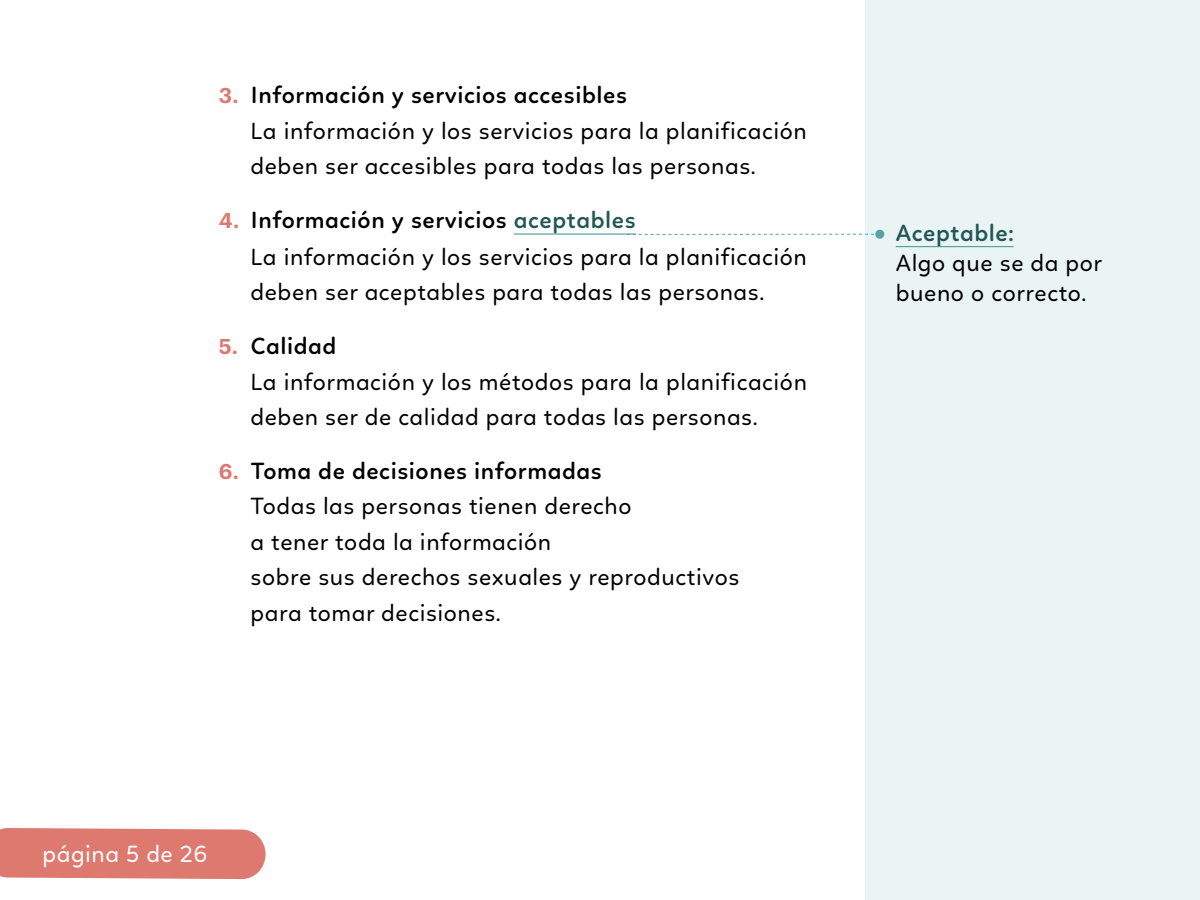
<style>
.page{position:relative;width:1200px;height:900px;background:#fff}
.page>*{position:absolute;margin:0;border:0;box-sizing:border-box;transform-origin:0 0}
.t1{font:24px/35.5px "Linotte";letter-spacing:.025em;color:#000}
.t2{font:24px "Linotte";letter-spacing:.025em;color:#fff}
.t3{font:600 24px "Linotte";letter-spacing:.025em;color:#215754}
.s1{font-family:"Graphik";font-weight:600;font-size:21px;color:#de7870}
.s2{font-weight:600}
.s3{font-weight:600;color:#215754}
</style>
<div class="page">
<div style="left:866px;top:0;width:334px;height:900px;background:#eaf4f4"></div>
<svg style="left:638px;top:234px;width:236px;height:1px"></svg>
<div style="left:875px;top:230px;width:9px;height:9px;background:#54a3a6;border-radius:50%"></div>
<hr style="left:896px;top:246px;width:118px;height:1px;background:#54a3a6">
<div style="left:0;top:828px;width:266px;height:51px;background:#de796f"></div>
<hr style="left:514px;top:233px;width:122px;height:2px;background:#54a3a6">
<p class="t1" style="left:251px;top:77px;width:558px;text-indent:-32px"><span class="s1">3.</span> <span class="s2">Información y servicios accesibles<br></span>La información y los servicios para la planificación deben ser accesibles para todas las personas.</p>
<p class="t1" style="left:251px;top:202px;width:558px;line-height:36.2px;text-indent:-32px"><span class="s1">4.</span> <span class="s2">Información y servicios</span> <span class="s3">aceptables<br></span>La información y los servicios para la planificación deben ser aceptables para todas las personas.</p>
<p class="t1" style="left:251px;top:328px;width:558px;text-indent:-32px"><span class="s1">5.</span> <span class="s2">Calidad<br></span>La información y los métodos para la planificación deben ser de calidad para todas las personas.</p>
<p class="t1" style="left:251px;top:453px;width:490px;text-indent:-32px"><span class="s1">6.</span> <span class="s2">Toma de decisiones informadas<br></span>Todas las personas tienen derecho<br>a tener toda la información<br>sobre sus derechos sexuales y reproductivos para tomar decisiones.</p>
<p class="t2" style="left:43px;top:840px;width:166px">página 5 de 26</p>
<p class="t3" style="left:896px;top:218px;width:119px">Aceptable:</p>
<p class="t1" style="left:896px;top:247px;width:208px;line-height:30px">Algo que se da por bueno o correcto.</p>
</div>
